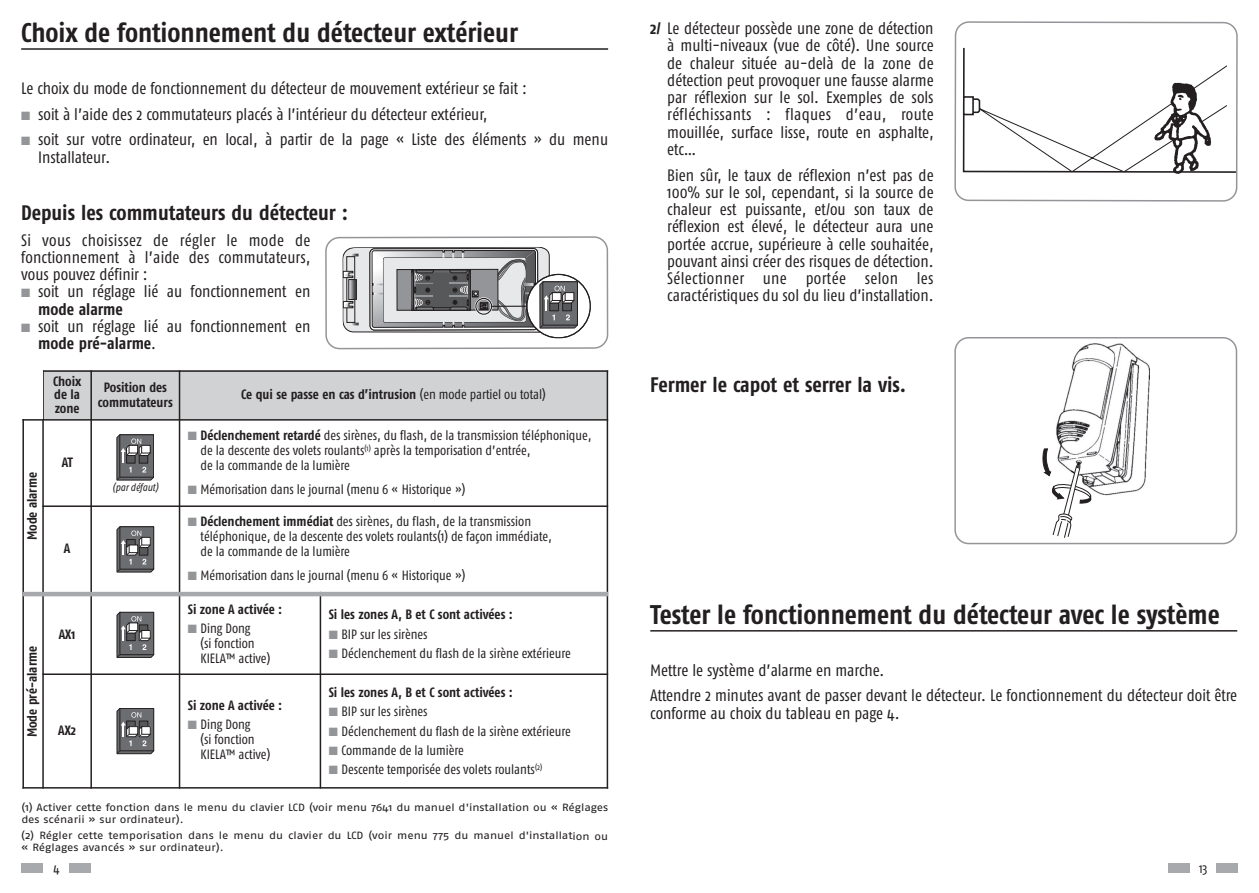
<style>
.page{position:relative;width:1259px;height:893px;background:#fff}
.page>*{position:absolute;margin:0;border:0;box-sizing:border-box;transform-origin:0 0}
.t1{font:700 27px "Fago Co";color:#231f20}
.t2{font:700 21px "Fago Co";color:#231f20}
.t3{font:16.5px/17.2px "Fago Co";color:#231f20}
.t4{font:13.5px/15px "Fago Co";color:#231f20}
.t5{font:700 13.5px/13.5px "Fago Co";color:#231f20;text-align:justify}
.t6{font:10.5px/11.7px "Fago Ex";color:#231f20}
.t7{font:italic 10.5px "Fago Co";color:#231f20}
.s1{color:#939598}
.s2{font-weight:700}
.s3{font-weight:400}
</style>
<div class="page">
<div style="left:21px;top:863px;width:22px;height:10px;background:#a8a9ad"></div>
<div style="left:70px;top:863px;width:21px;height:10px;background:#a8a9ad"></div>
<div style="left:1168px;top:863px;width:21px;height:10px;background:#a8a9ad"></div>
<div style="left:1216px;top:863px;width:21px;height:10px;background:#a8a9ad"></div>
<hr style="left:650px;top:630px;width:587px;height:2px;background:#231f20">
<svg style="left:954px;top:21px;width:283px;height:181px"></svg>
<svg style="left:954px;top:337px;width:283px;height:207px"></svg>
<div style="left:43px;top:370px;width:48px;height:50px;background:#d1d2d4"></div>
<div style="left:91px;top:370px;width:88px;height:50px;background:#d1d2d4"></div>
<div style="left:179px;top:370px;width:428px;height:50px;background:#d1d2d4"></div>
<svg style="left:117px;top:435px;width:37px;height:45px;background:#6f6f71"></svg>
<svg style="left:117px;top:526px;width:37px;height:46px;background:#6f6f71"></svg>
<svg style="left:117px;top:612px;width:37px;height:46px;background:#6f6e71"></svg>
<svg style="left:117px;top:708px;width:37px;height:46px;background:#6f6f71"></svg>
<hr style="left:22px;top:370px;width:2px;height:419px;background:#231f20">
<hr style="left:42px;top:370px;width:2px;height:419px;background:#231f20">
<hr style="left:90px;top:370px;width:2px;height:419px;background:#231f20">
<hr style="left:179px;top:370px;width:1px;height:419px;background:#231f20">
<hr style="left:320px;top:592px;width:1px;height:197px;background:#231f20">
<hr style="left:606px;top:370px;width:2px;height:419px;background:#231f20">
<hr style="left:22px;top:370px;width:586px;height:2px;background:#231f20">
<hr style="left:22px;top:419px;width:586px;height:2px;background:#231f20">
<hr style="left:42px;top:505px;width:566px;height:2px;background:#231f20">
<hr style="left:22px;top:592px;width:586px;height:4px;background:#a8a9ad">
<hr style="left:42px;top:673px;width:566px;height:2px;background:#231f20">
<hr style="left:22px;top:787px;width:586px;height:2px;background:#231f20">
<div style="left:9px;top:369px;width:34px;height:50px;background:#fff"></div>
<hr style="left:21px;top:48px;width:587px;height:2px;background:#231f20">
<svg style="left:325px;top:236px;width:283px;height:113px"></svg>
<h1 class="t1" style="left:21px;top:23px;width:498px">Choix de fontionnement du détecteur extérieur</h1>
<p class="t3" style="left:21px;top:81px;width:507px">Le choix du mode de fonctionnement du détecteur de mouvement extérieur se fait :</p>
<p class="t3" style="left:21px;top:107px;width:467px"><span class="s1">■</span> soit à l’aide des 2 commutateurs placés à l’intérieur du détecteur extérieur,</p>
<p class="t3" style="left:38px;top:133px;width:571px;text-indent:-17px"><span class="s1">■</span> soit sur votre ordinateur, en local, à partir de la page « Liste des éléments » du menu<br>Installateur.</p>
<p class="t2" style="left:21px;top:205px;width:328px">Depuis les commutateurs du détecteur :</p>
<p class="t3" style="left:21px;top:233px;width:291px;text-align:justify">Si vous choisissez de régler le mode de fonctionnement à l’aide des commutateurs, vous pouvez définir :</p>
<p class="t3" style="left:38px;top:285px;width:274px;text-indent:-17px"><span class="s1">■</span> soit un réglage lié au fonctionnement en <span class="s2">mode alarme</span></p>
<p class="t3" style="left:38px;top:319px;width:274px;text-indent:-17px"><span class="s1">■</span> soit un réglage lié au fonctionnement en <span class="s2">mode pré-alarme</span>.</p>
<p class="t5" style="left:27px;top:540px;width:70px;rotate:-90deg">Mode alarme</p>
<p class="t5" style="left:53px;top:376px;width:30px">Choix de la zone</p>
<p class="t5" style="left:98px;top:381px;width:76px;line-height:15px;text-align:center">Position des commutateurs</p>
<p class="t5" style="left:241px;top:389px;width:306px">Ce qui se passe en cas d’intrusion <span class="s3">(en mode partiel ou total)</span></p>
<p class="t5" style="left:62px;top:457px;width:12px">AT</p>
<p class="t5" style="left:64px;top:543px;width:8px">A</p>
<p class="t7" style="left:113px;top:483px;width:47px">(par défaut)</p>
<p class="t4" style="left:200px;top:429px;width:392px;text-indent:-13px"><span class="s1">■</span> <span class="s2">Déclenchement retardé</span> des sirènes, du flash, de la transmission téléphonique, de la descente des volets roulants<sup>(1)</sup> après la temporisation d’entrée,<br>de la commande de la lumière</p>
<p class="t4" style="left:188px;top:483px;width:279px"><span class="s1">■</span> Mémorisation dans le journal (menu 6 « Historique »)</p>
<p class="t4" style="left:200px;top:515px;width:353px;text-indent:-13px"><span class="s1">■</span> <span class="s2">Déclenchement immédiat</span> des sirènes, du flash, de la transmission téléphonique, de la descente des volets roulants(1) de façon immédiate, de la commande de la lumière</p>
<p class="t4" style="left:188px;top:569px;width:279px"><span class="s1">■</span> Mémorisation dans le journal (menu 6 « Historique »)</p>
<p class="t5" style="left:188px;top:604px;width:96px">Si zone A activée :</p>
<p class="t4" style="left:200px;top:622px;width:71px;text-indent:-13px"><span class="s1">■</span> Ding Dong<br>(si fonction<br>KIELA™ active)</p>
<p class="t5" style="left:329px;top:609px;width:186px">Si les zones A, B et C sont activées :</p>
<p class="t4" style="left:329px;top:628px;width:100px"><span class="s1">■</span> BIP sur les sirènes</p>
<p class="t4" style="left:329px;top:647px;width:243px"><span class="s1">■</span> Déclenchement du flash de la sirène extérieure</p>
<p class="t5" style="left:59px;top:628px;width:18px">AX1</p>
<p class="t5" style="left:27px;top:737px;width:93px;rotate:-90deg">Mode pré-alarme</p>
<p class="t5" style="left:329px;top:687px;width:186px">Si les zones A, B et C sont activées :</p>
<p class="t4" style="left:329px;top:705px;width:100px"><span class="s1">■</span> BIP sur les sirènes</p>
<p class="t4" style="left:329px;top:725px;width:243px"><span class="s1">■</span> Déclenchement du flash de la sirène extérieure</p>
<p class="t4" style="left:329px;top:744px;width:137px"><span class="s1">■</span> Commande de la lumière</p>
<p class="t4" style="left:329px;top:763px;width:215px"><span class="s1">■</span> Descente temporisée des volets roulants<sup>(2)</sup></p>
<p class="t6" style="left:21px;top:802px;width:588px">(1) Activer cette fonction dans le menu du clavier LCD (voir menu 7641 du manuel d'installation ou « Réglages des scénarii » sur ordinateur).</p>
<p class="t6" style="left:21px;top:831px;width:588px">(2) Régler cette temporisation dans le menu du clavier du LCD (voir menu 775 du manuel d'installation ou « Réglages avancés » sur ordinateur).</p>
<p class="t5" style="left:188px;top:700px;width:96px">Si zone A activée :</p>
<p class="t4" style="left:200px;top:718px;width:71px;text-indent:-13px"><span class="s1">■</span> Ding Dong<br>(si fonction<br>KIELA™ active)</p>
<p class="t5" style="left:58px;top:725px;width:19px">AX2</p>
<p class="t3" style="left:667px;top:21px;width:268px;text-align:justify;text-indent:-17px"><span class="s2">2/</span> Le détecteur possède une zone de détection à multi-niveaux (vue de côté). Une source de chaleur située au-delà de la zone de détection peut provoquer une fausse alarme par réflexion sur le sol. Exemples de sols réfléchissants : flaques d’eau, route mouillée, surface lisse, route en asphalte, etc…</p>
<p class="t3" style="left:667px;top:168px;width:268px;text-align:justify">Bien sûr, le taux de réflexion n’est pas de 100% sur le sol, cependant, si la source de chaleur est puissante, et/ou son taux de réflexion est élevé, le détecteur aura une portée accrue, supérieure à celle souhaitée, pouvant ainsi créer des risques de détection.<br>Sélectionner une portée selon les caractéristiques du sol du lieu d’installation.</p>
<p class="t2" style="left:650px;top:377px;width:257px">Fermer le capot et serrer la vis.</p>
<h1 class="t1" style="left:650px;top:605px;width:571px">Tester le fonctionnement du détecteur avec le système</h1>
<p class="t3" style="left:650px;top:658px;width:588px;line-height:25.8px">Mettre le système d’alarme en marche.<br>Attendre 2 minutes avant de passer devant le détecteur. Le fonctionnement du détecteur doit être</p>
<p class="t3" style="left:650px;top:706px;width:251px">conforme au choix du tableau en page 4.</p>
<p class="t4" style="left:53px;top:861px;width:8px">4</p>
<p class="t4" style="left:1199px;top:861px;width:10px">13</p>
</div>
